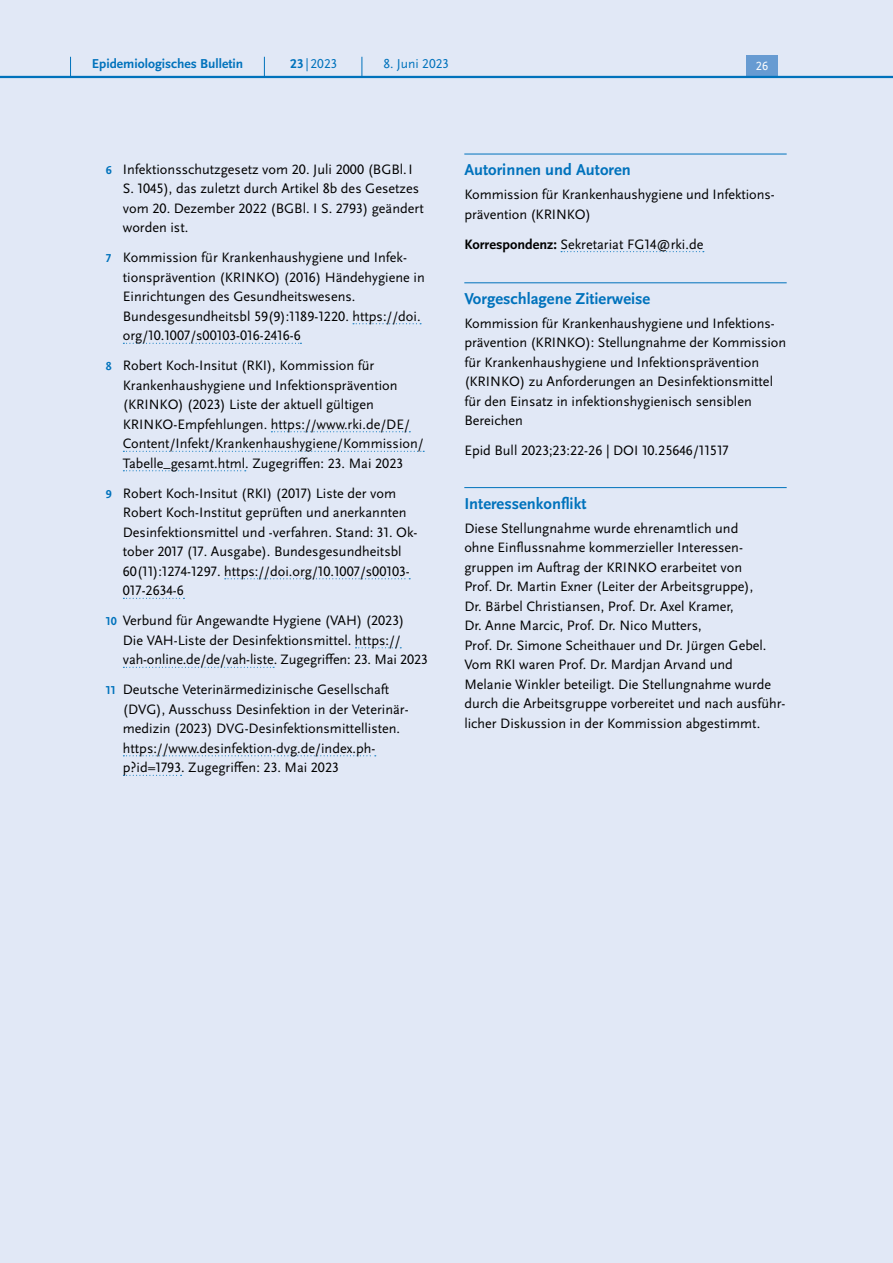
<style>
.page{position:relative;width:893px;height:1263px;background:#fff}
.page>*{position:absolute;margin:0;border:0;box-sizing:border-box;transform-origin:0 0}
.H4_-_Anhang_allerers{font:700 16.5px "Scala Sans Pro";color:#0072bc}
.P_-_Anhang{font:14.25px/19.5px "Scala Sans Pro";color:#000}
.t1{font:700 13.5px "Scala Sans Pro";color:#0072bc}
.t2{font:13.5px "Scala Sans Pro";color:#0072bc}
.t3{font:12.45px "Scala Sans Pro";color:#fff}
.s1{font-weight:700}
.s2{font-weight:700;font-size:12px;color:#0072bc}
</style>
<div class="page">
<div style="left:0;top:78px;width:893px;height:1185px;background:#e1e8f6"></div>
<svg style="left:353px;top:323px;width:68px;height:1px"></svg>
<svg style="left:123px;top:343px;width:178px;height:1px"></svg>
<svg style="left:271px;top:431px;width:139px;height:1px"></svg>
<svg style="left:123px;top:451px;width:301px;height:1px"></svg>
<svg style="left:123px;top:470px;width:123px;height:1px"></svg>
<svg style="left:225px;top:578px;width:185px;height:1px"></svg>
<svg style="left:123px;top:598px;width:61px;height:1px"></svg>
<svg style="left:355px;top:647px;width:46px;height:1px"></svg>
<svg style="left:123px;top:667px;width:151px;height:1px"></svg>
<svg style="left:123px;top:755px;width:253px;height:1px"></svg>
<svg style="left:123px;top:775px;width:59px;height:1px"></svg>
<hr style="left:464px;top:154px;width:323px;height:1px;background:#0072bc">
<svg style="left:561px;top:251px;width:143px;height:1px"></svg>
<hr style="left:464px;top:282px;width:323px;height:1px;background:#0072bc">
<hr style="left:464px;top:487px;width:323px;height:1px;background:#0072bc">
<div style="left:0;top:0;width:893px;height:77px;background:#e1e8f6"></div>
<div style="left:746px;top:55px;width:32px;height:21px;background:#679bd2"></div>
<hr style="left:0;top:76px;width:893px;height:2px;background:#0072bc">
<svg style="left:70px;top:57px;width:1px;height:19px"></svg>
<svg style="left:264px;top:57px;width:1px;height:19px"></svg>
<svg style="left:362px;top:57px;width:1px;height:19px"></svg>
<p class="t1" style="left:92px;top:55px;width:153px">Epidemiologisches Bulletin</p>
<p class="t2" style="left:290px;top:55px;width:48px"><span class="s1">23</span>|2023</p>
<p class="t2" style="left:383px;top:55px;width:67px">8. Juni 2023</p>
<p class="t3" style="left:756px;top:59px;width:14px">26</p>
<p class="P_-_Anhang" style="left:123px;top:159px;width:302px;text-indent:-17px"><span class="s2">6</span> Infektionsschutzgesetz vom 20. Juli 2000 (BGBl.I S. 1045), das zuletzt durch Artikel 8b des Gesetzes vom 20. Dezember 2022 (BGBl. I S. 2793) geändert worden ist.</p>
<p class="P_-_Anhang" style="left:123px;top:248px;width:303px;text-indent:-17px"><span class="s2">7</span> Kommission für Krankenhaushygiene und Infek&shy;tionsprävention (KRINKO) (2016) Händehygiene in Einrichtungen des Gesundheitswesens.<br>Bundesgesundheitsbl 59(9):1189-1220. https://doi. org/10.1007/s00103-016-2416-6</p>
<p class="P_-_Anhang" style="left:123px;top:356px;width:302px;text-indent:-17px"><span class="s2">8</span> Robert Koch-Insitut (RKI), Kommission für Krankenhaushygiene und Infektionsprävention (KRINKO) (2023) Liste der aktuell gültigen KRINKO-Empfehlungen. https://www.rki.de/DE/ Content/Infekt/Krankenhaushygiene/Kommission/ Tabelle_gesamt.html. Zugegriffen: 23. Mai 2023</p>
<p class="P_-_Anhang" style="left:123px;top:483px;width:296px;text-indent:-17px"><span class="s2">9</span> Robert Koch-Insitut (RKI) (2017) Liste der vom Robert Koch-Institut geprüften und anerkannten Desinfektionsmittel und -verfahren. Stand: 31. Ok&shy;tober 2017 (17. Ausgabe). Bundesgesundheitsbl 60(11):1274-1297. https://doi.org/10.1007/s00103- 017-2634-6</p>
<p class="P_-_Anhang" style="left:123px;top:611px;width:307px;text-indent:-17px"><span class="s2">10</span> Verbund für Angewandte Hygiene (VAH) (2023)<br>Die VAH-Liste der Desinfektionsmittel. https:// vah-online.de/de/vah-liste. Zugegriffen: 23. Mai 2023</p>
<p class="P_-_Anhang" style="left:123px;top:680px;width:286px;text-indent:-17px"><span class="s2">11</span> Deutsche Veterinärmedizinische Gesellschaft (DVG), Ausschuss Desinfektion in der Veterinär&shy;medizin (2023) DVG-Desinfektionsmittellisten. https://www.desinfektion-dvg.de/index.ph&shy;p?id=1793. Zugegriffen: 23. Mai 2023</p>
<h4 class="H4_-_Anhang_allerers" style="left:464px;top:160px;width:168px">Autorinnen und Autoren</h4>
<p class="P_-_Anhang" style="left:464px;top:185px;width:312px">Kommission für Krankenhaushygiene und Infektions&shy;prävention (KRINKO)</p>
<p class="P_-_Anhang" style="left:464px;top:234px;width:241px"><span class="s1">Korrespondenz:</span> Sekretariat FG14@rki.de</p>
<h4 class="H4_-_Anhang_allerers" style="left:464px;top:289px;width:188px">Vorgeschlagene Zitierweise</h4>
<p class="P_-_Anhang" style="left:464px;top:313px;width:323px">Kommission für Krankenhaushygiene und Infektions&shy;prävention (KRINKO): Stellungnahme der Kommission für Krankenhaushygiene und Infektionsprävention (KRINKO) zu Anforderungen an Desinfektionsmittel für den Einsatz in infektionshygienisch sensiblen Bereichen</p>
<p class="P_-_Anhang" style="left:464px;top:441px;width:266px">Epid Bull 2023;23:22-26 | DOI 10.25646/11517</p>
<h4 class="H4_-_Anhang_allerers" style="left:464px;top:494px;width:124px">Interessenkonflikt</h4>
<p class="P_-_Anhang" style="left:464px;top:518px;width:323px">Diese Stellungnahme wurde ehrenamtlich und<br>ohne Einflussnahme kommerzieller Interessen&shy;gruppen im Auftrag der KRINKO erarbeitet von<br>Prof. Dr. Martin Exner (Leiter der Arbeitsgruppe),<br>Dr. Bärbel Christiansen, Prof. Dr. Axel Kramer,<br>Dr. Anne Marcic, Prof. Dr. Nico Mutters,<br>Prof. Dr. Simone Scheithauer und Dr. Jürgen Gebel.<br>Vom RKI waren Prof. Dr. Mardjan Arvand und<br>Melanie Winkler beteiligt. Die Stellungnahme wurde durch die Arbeitsgruppe vorbereitet und nach ausführ&shy;licher Diskussion in der Kommission abgestimmt.</p>
</div>
